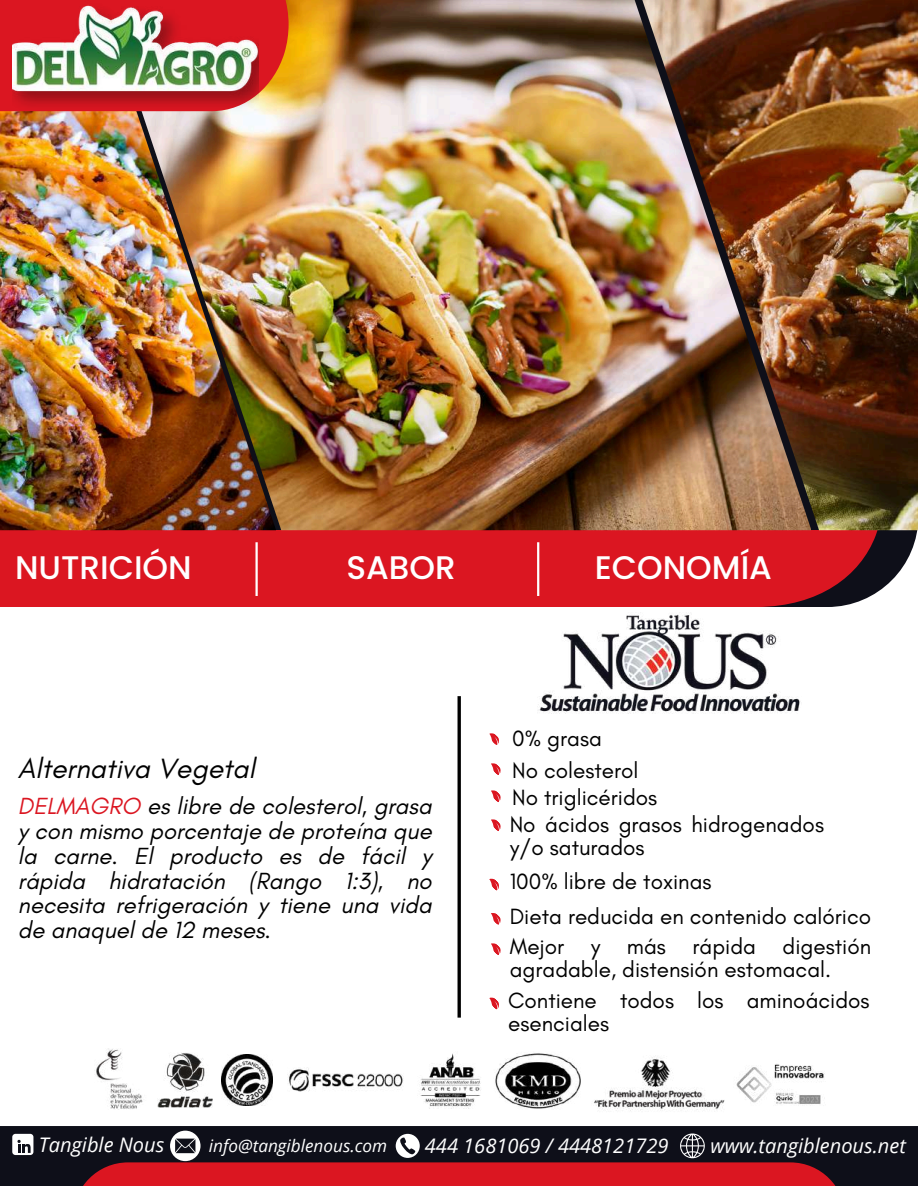
<style>
.page{position:relative;width:918px;height:1186px;background:#fff}
.page>*{position:absolute;margin:0;border:0;box-sizing:border-box;transform-origin:0 0}
.t1{font:500 32.7px "Poppins";color:#fff}
.t2{font:italic 28.35px "Glacial Indifference";color:#000}
.t3{font:italic 23.85px/24.8px "Glacial Indifference";color:#000;text-align:justify}
.t4{font:22.5px/22.5px "Glacial Indifference";color:#000}
.t5{font:italic 20.1px "Open Sans";color:#fff}
.t6{font:italic 17.25px "Open Sans";color:#fff}
.s1{color:#db1621}
</style>
<div class="page">
<div style="left:0;top:530px;width:882px;height:77px;background:#db1621"></div>
<img style="left:275px;top:0;width:367px;height:530px">
<img style="left:0;top:111px;width:275px;height:419px">
<img style="left:642px;top:0;width:276px;height:530px">
<svg style="left:0;top:0;width:289px;height:111px;background:#e0442e"></svg>
<img style="left:13px;top:0;width:245px;height:115px">
<div style="left:0;top:1126px;width:918px;height:60px;background:#0e0f19"></div>
<div style="left:73px;top:1162px;width:772px;height:24px;background:#db1621"></div>
<img style="left:96px;top:1048px;width:47px;height:61px">
<img style="left:158px;top:1053px;width:55px;height:55px">
<img style="left:594px;top:1057px;width:131px;height:54px">
<img style="left:420px;top:1053px;width:61px;height:55px">
<img style="left:289px;top:1068px;width:114px;height:24px">
<img style="left:222px;top:1054px;width:51px;height:51px">
<img style="left:736px;top:1064px;width:89px;height:40px">
<img style="left:495px;top:1053px;width:86px;height:56px">
<div style="left:12px;top:1134px;width:21px;height:21px;background:#fff;border-radius:3px"></div>
<svg style="left:17px;top:1140px;width:14px;height:13px"></svg>
<svg style="left:396px;top:1134px;width:24px;height:24px"></svg>
<svg style="left:680px;top:1133px;width:25px;height:25px"></svg>
<svg style="left:170px;top:1130px;width:31px;height:31px"></svg>
<img style="left:538px;top:614px;width:263px;height:100px">
<hr style="left:458px;top:696px;width:3px;height:321px;background:#000">
<svg style="left:489px;top:733px;width:10px;height:12px"></svg>
<svg style="left:491px;top:763px;width:10px;height:12px"></svg>
<svg style="left:491px;top:819px;width:10px;height:12px"></svg>
<svg style="left:489px;top:878px;width:10px;height:13px"></svg>
<svg style="left:491px;top:913px;width:10px;height:12px"></svg>
<svg style="left:491px;top:790px;width:10px;height:12px"></svg>
<svg style="left:491px;top:943px;width:10px;height:12px"></svg>
<svg style="left:489px;top:997px;width:10px;height:13px"></svg>
<hr style="left:255px;top:542px;width:3px;height:54px;background:#fff">
<hr style="left:537px;top:542px;width:2px;height:54px;background:#fff">
<h1 class="t1" style="left:15px;top:545px;width:178px">NUTRICIÓN</h1>
<h1 class="t1" style="left:347px;top:545px;width:111px">SABOR</h1>
<h1 class="t1" style="left:595px;top:545px;width:179px">ECONOMÍA</h1>
<p class="t2" style="left:18px;top:751px;width:239px">Alternativa Vegetal</p>
<p class="t3" style="left:18px;top:794px;width:415px"><span class="s1">DELMAGRO</span> es libre de colesterol, grasa y con mismo porcentaje de proteína que la carne. El producto es de fácil y rápida hidratación (Rango 1:3), no necesita refrigeración y tiene una vida de anaquel de 12 meses.</p>
<p class="t4" style="left:512px;top:722px;width:128px;line-height:32.1px">0% grasa<br>No colesterol</p>
<p class="t4" style="left:510px;top:813px;width:316px">No ácidos grasos hidrogenados y/o saturados</p>
<p class="t4" style="left:510px;top:864px;width:363px;line-height:35px">100% libre de toxinas<br>Dieta reducida en contenido calórico</p>
<p class="t4" style="left:512px;top:786px;width:147px">No triglicéridos</p>
<p class="t4" style="left:510px;top:935px;width:363px">Mejor y más rápida digestión agradable, distensión estomacal.</p>
<p class="t4" style="left:508px;top:989px;width:363px">Contiene todos los aminoácidos esenciales</p>
<p class="t5" style="left:39px;top:1130px;width:127px">Tangible Nous</p>
<p class="t6" style="left:209px;top:1133px;width:180px">info@tangiblenous.com</p>
<p class="t5" style="left:425px;top:1131px;width:245px">444 1681069 / 4448121729</p>
<p class="t5" style="left:710px;top:1131px;width:197px">www.tangiblenous.net</p>
</div>
